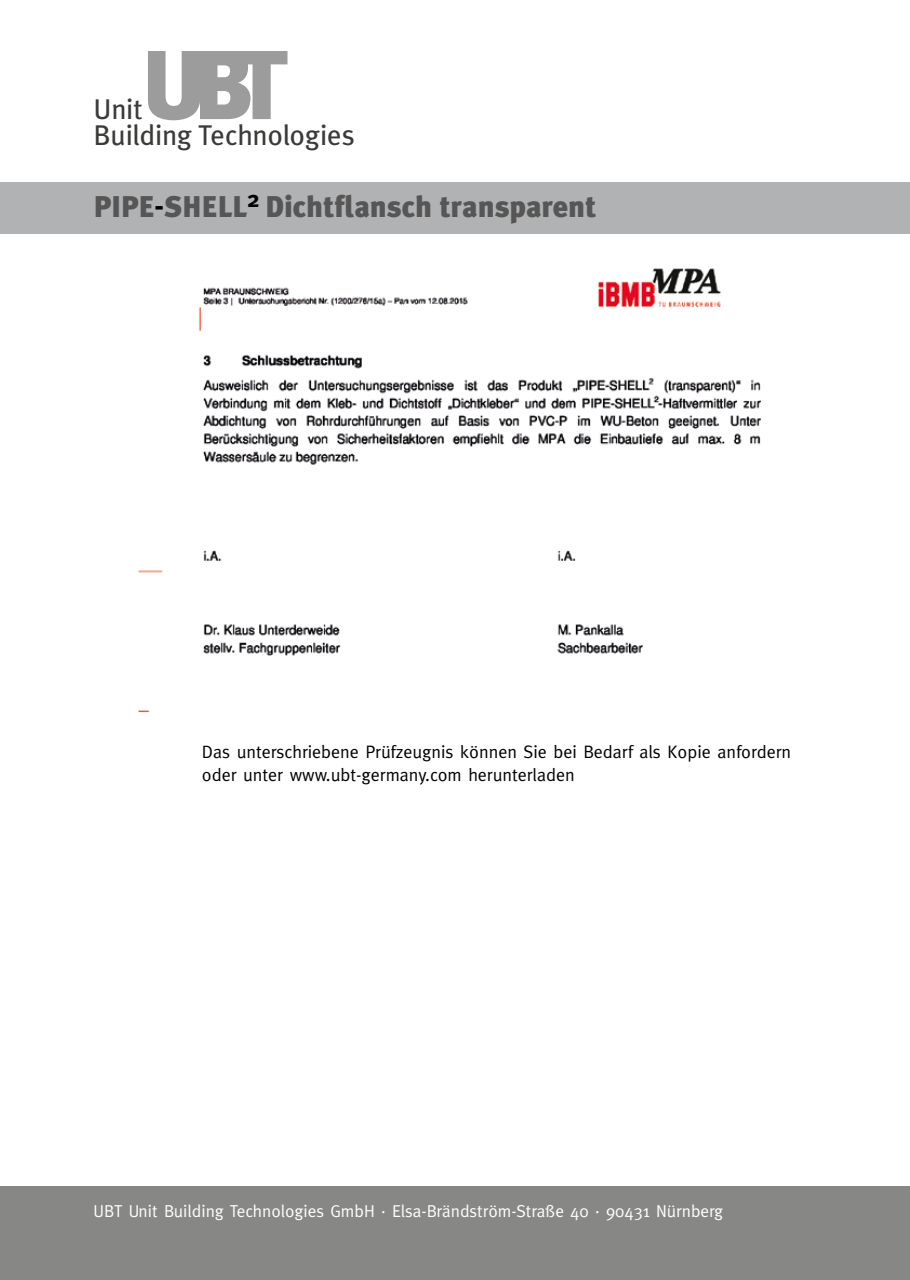
<style>
.page{position:relative;width:910px;height:1280px;background:#fff}
.page>*{position:absolute;margin:0;border:0;box-sizing:border-box;transform-origin:0 0}
.t1{font:900 30px "Meta Plus";color:#575656}
.t2{font:28.5px/26.1px "Meta Plus";letter-spacing:-.01em;color:#3c3b3a}
.t3{font:18px/22.5px "Meta";color:#000}
.t4{font:17.25px "Meta";color:#fff}
.s1{font-weight:700;color:#000}
</style>
<div class="page">
<svg style="left:148px;top:51px;width:139px;height:69px"></svg>
<div style="left:0;top:182px;width:910px;height:51px;background:#b1b2b3"></div>
<div style="left:0;top:1186px;width:910px;height:94px;background:#878786"></div>
<img style="left:138px;top:268px;width:623px;height:445px">
<h2 class="t2" style="left:94px;top:96px;width:263px">Unit<br>Building Technologies</h2>
<h1 class="t1" style="left:94px;top:189px;width:504px">PIPE<span class="s1">-</span>SHELL<sup>2</sup> Dichtflansch transparent</h1>
<p class="t3" style="left:202px;top:741px;width:591px">Das unterschriebene Prüfzeugnis können Sie bei Bedarf als Kopie anfordern oder unter www.ubt-germany.com herunterladen</p>
<p class="t4" style="left:94px;top:1201px;width:631px">UBT Unit Building Technologies GmbH · Elsa-Brändström-Straße 40 · 90431 Nürnberg</p>
</div>
